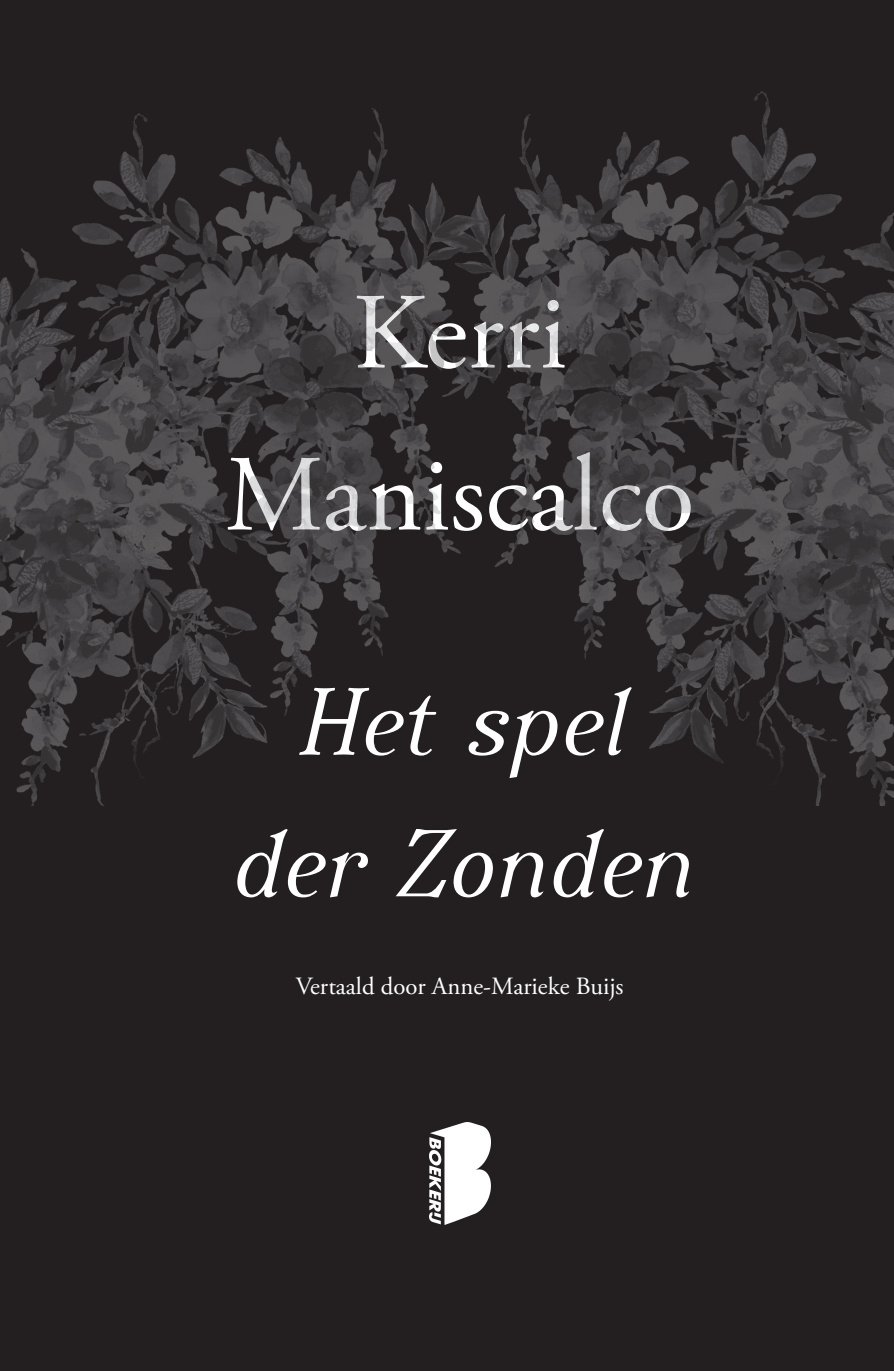
<style>
.page{position:relative;width:894px;height:1371px;background:#fff}
.page>*{position:absolute;margin:0;border:0;box-sizing:border-box;transform-origin:0 0}
.Lopende_Alinea{font:108px "Adobe Garamond Pro";color:#fff}
.Lopende_Alinea-2{font:italic 94.5px "Irianis ADF Std";color:#fff}
.Lopende_Alinea-3{font:24.75px "Adobe Garamond Pro";color:#fff}
</style>
<div class="page">
<div style="left:0;top:0;width:894px;height:1370px;background:#231f20"></div>
<img style="left:429px;top:1122px;width:61px;height:102px">
<img style="left:0;top:91px;width:894px;height:715px">
<p class="Lopende_Alinea" style="left:352px;top:268px;width:216px">Kerri</p>
<p class="Lopende_Alinea" style="left:225px;top:430px;width:471px">Maniscalco</p>
<p class="Lopende_Alinea-2" style="left:296px;top:667px;width:328px">Het spel</p>
<p class="Lopende_Alinea-2" style="left:229px;top:809px;width:464px">der Zonden</p>
<p class="Lopende_Alinea-3" style="left:296px;top:971px;width:329px">Vertaald door Anne-Marieke Buijs</p>
</div>
